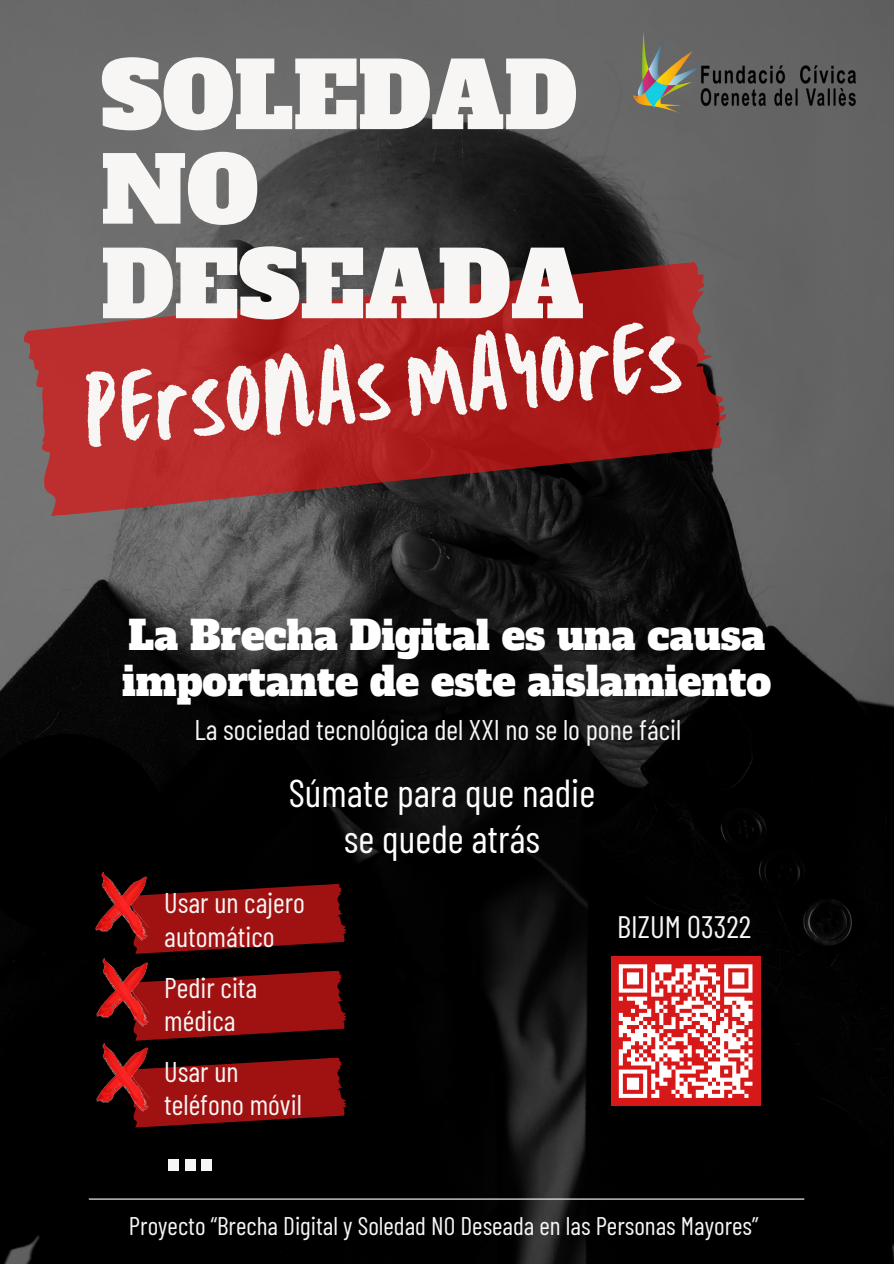
<style>
.page{position:relative;width:894px;height:1264px;background:#fff}
.page>*{position:absolute;margin:0;border:0;box-sizing:border-box;transform-origin:0 0}
.t1{font:104.1px "TC Milo Regular";color:#f7f6f4}
.t2{font:90.75px/94.5px "Alfa Slab One";color:#f7f6f4}
.t3{font:68.85px "Alfa Slab One";color:#f7f6f4}
.t4{font:39.3px/46.2px "Alfa Slab One";color:#fff}
.t5{font:39px/46.2px "Barlow Condensed";color:#fff;text-align:center}
.t6{font:31.05px "Barlow Condensed";color:#f7f6f4}
.t7{font:28.5px/33.8px "Barlow Condensed";color:#f7f6f4}
.t8{font:25.5px "Barlow Condensed";color:#f7f6f4}
</style>
<div class="page">
<img style="left:0;top:0;width:893px;height:1263px">
<hr style="left:89px;top:1198px;width:715px;height:1px;background:#fff">
<svg style="left:21px;top:260px;width:709px;height:257px"></svg>
<img style="left:633px;top:32px;width:222px;height:81px">
<div style="left:610px;top:956px;width:150px;height:149px;background:#d61818"></div>
<svg style="left:618px;top:964px;width:135px;height:134px"></svg>
<svg style="left:0;top:734px;width:346px;height:219px"></svg>
<svg style="left:129px;top:970px;width:217px;height:70px"></svg>
<svg style="left:129px;top:1057px;width:217px;height:70px"></svg>
<img style="left:89px;top:870px;width:71px;height:71px">
<img style="left:89px;top:956px;width:71px;height:71px">
<img style="left:90px;top:1041px;width:71px;height:71px">
<h2 class="t2" style="left:101px;top:50px;width:484px">SOLEDAD<br>NO<br>DESEADA</h2>
<p class="t1" style="left:78px;top:340px;width:601px;rotate:-5deg">Personas Mayores</p>
<h5 class="t4" style="left:122px;top:613px;width:650px">La Brecha Digital es una causa importante de este aislamiento</h5>
<p class="t7" style="left:194px;top:711px;width:488px">La sociedad tecnológica del XXI no se lo pone fácil</p>
<h5 class="t5" style="left:289px;top:768px;width:308px">Súmate para que nadie se quede atrás</h5>
<h3 class="t7" style="left:164px;top:884px;width:142px">Usar un cajero automático</h3>
<h5 class="t7" style="left:164px;top:969px;width:94px">Pedir cita médica</h5>
<h3 class="t7" style="left:164px;top:1053px;width:139px">Usar un teléfono móvil</h3>
<h1 class="t3" style="left:165px;top:1099px;width:52px">...</h1>
<h5 class="t6" style="left:617px;top:907px;width:135px">BIZUM 03322</h5>
<p class="t8" style="left:129px;top:1209px;width:631px">Proyecto “Brecha Digital y Soledad NO Deseada en las Personas Mayores”</p>
</div>
